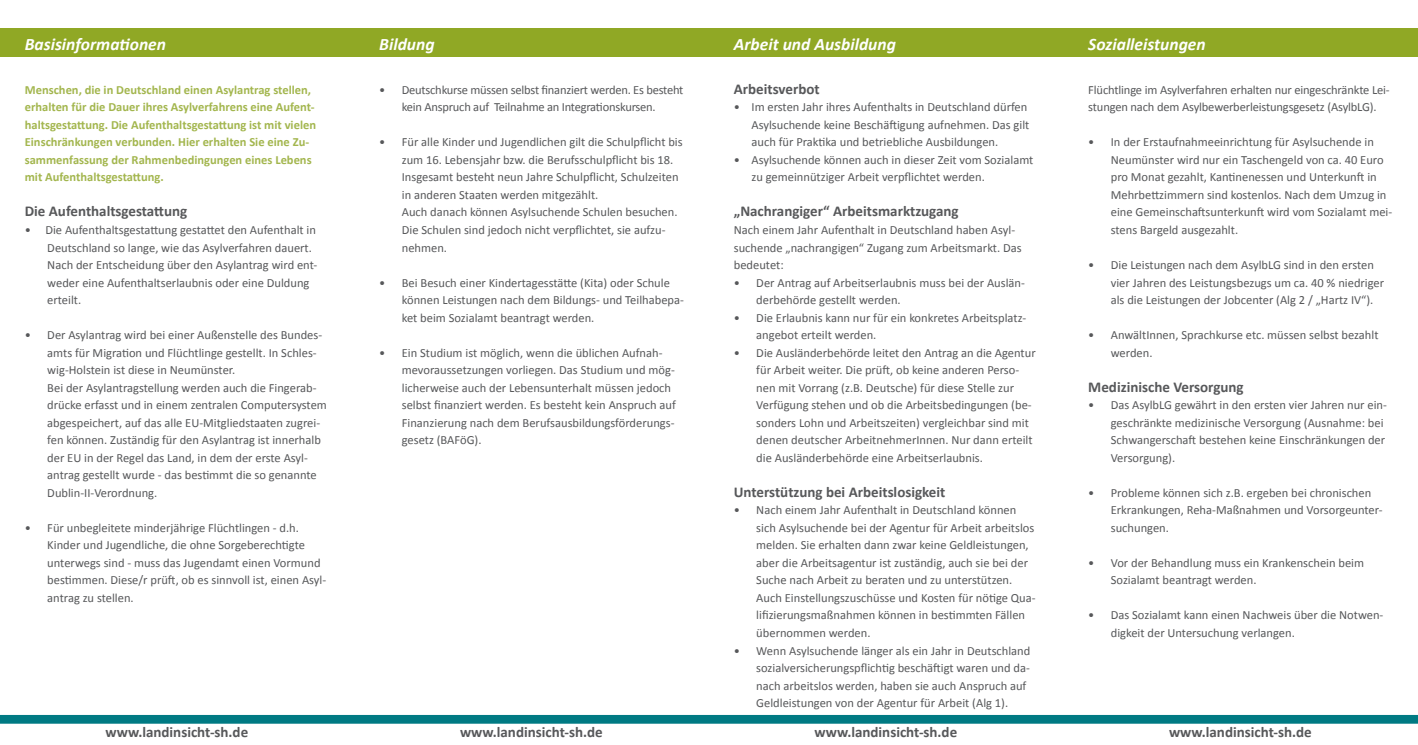
<style>
.page{position:relative;width:1418px;height:745px;background:#fff}
.page>*{position:absolute;margin:0;border:0;box-sizing:border-box;transform-origin:0 0}
.t1{font:italic 700 17.5px "Calibri";color:#fff}
.t2{font:700 15px "Calibri";color:#57585a}
.t3{font:12.5px/17.5px "Calibri";color:#57585a}
.t4{font:700 12.5px/17.5px "Calibri";color:#a3b64e}
.t5{font:12.5px/17.5px "Calibri";letter-spacing:-.02em;color:#57585a;text-align:center}
</style>
<div class="page">
<div style="left:0;top:28px;width:1417px;height:29px;background:#90a825"></div>
<div style="left:0;top:714px;width:1417px;height:9px;background:#007a83"></div>
<h1 class="t1" style="left:25px;top:33px;width:143px">Basisinformationen</h1>
<p class="t4" style="left:25px;top:80px;width:293px">Menschen, die in Deutschland einen Asylantrag stellen, erhalten für die Dauer ihres Asylverfahrens eine Aufent&shy;haltsgestattung. Die Aufenthaltsgestattung ist mit vielen Einschränkungen verbunden. Hier erhalten Sie eine Zu&shy;sammenfassung der Rahmenbedingungen eines Lebens mit Aufenthaltsgestattung.</p>
<p class="t2" style="left:25px;top:202px;width:164px">Die Aufenthaltsgestattung</p>
<p class="t3" style="left:47px;top:220px;width:271px;text-indent:-22px">• Die Aufenthaltsgestattung gestattet den Aufenthalt in Deutschland so lange, wie das Asylverfahren dauert.<br>Nach der Entscheidung über den Asylantrag wird ent&shy;weder eine Aufenthaltserlaubnis oder eine Duldung erteilt.</p>
<p class="t3" style="left:47px;top:325px;width:281px;text-indent:-22px">• Der Asylantrag wird bei einer Außenstelle des Bundes&shy;amts für Migration und Flüchtlinge gestellt. In Schles&shy;wig-Holstein ist diese in Neumünster.<br>Bei der Asylantragstellung werden auch die Fingerab&shy;drücke erfasst und in einem zentralen Computersystem abgespeichert, auf das alle EU-Mitgliedstaaten zugrei&shy;fen können. Zuständig für den Asylantrag ist innerhalb der EU in der Regel das Land, in dem der erste Asyl&shy;antrag gestellt wurde - das bestimmt die so genannte Dublin-II-Verordnung.</p>
<p class="t3" style="left:47px;top:518px;width:280px;text-indent:-22px">• Für unbegleitete minderjährige Flüchtlingen - d.h.<br>Kinder und Jugendliche, die ohne Sorgeberechtigte unterwegs sind - muss das Jugendamt einen Vormund bestimmen. Diese/r prüft, ob es sinnvoll ist, einen Asyl&shy;antrag zu stellen.</p>
<h1 class="t1" style="left:379px;top:33px;width:57px">Bildung</h1>
<p class="t5" style="left:379px;top:80px;width:306px">• Deutschkurse müssen selbst finanziert werden. Es besteht kein Anspruch auf Teilnahme an Integrationskursen.</p>
<p class="t3" style="left:402px;top:133px;width:282px;text-indent:-22px">• Für alle Kinder und Jugendlichen gilt die Schulpflicht bis zum 16. Lebensjahr bzw. die Berufsschulpflicht bis 18.<br>Insgesamt besteht neun Jahre Schulpflicht, Schulzeiten in anderen Staaten werden mitgezählt.<br>Auch danach können Asylsuchende Schulen besuchen.<br>Die Schulen sind jedoch nicht verpflichtet, sie aufzu&shy;nehmen.</p>
<p class="t3" style="left:402px;top:273px;width:284px;text-indent:-22px">• Bei Besuch einer Kindertagesstätte (Kita) oder Schule können Leistungen nach dem Bildungs- und Teilhabepa&shy;ket beim Sozialamt beantragt werden.</p>
<p class="t3" style="left:402px;top:343px;width:275px;text-indent:-22px">• Ein Studium ist möglich, wenn die üblichen Aufnah&shy;mevoraussetzungen vorliegen. Das Studium und mög&shy;licherweise auch der Lebensunterhalt müssen jedoch selbst finanziert werden. Es besteht kein Anspruch auf Finanzierung nach dem Berufsausbildungsförderungs&shy;gesetz (BAFöG).</p>
<h1 class="t1" style="left:733px;top:33px;width:164px">Arbeit und Ausbildung</h1>
<p class="t2" style="left:733px;top:79px;width:87px">Arbeitsverbot</p>
<p class="t3" style="left:751px;top:98px;width:279px;text-indent:-18px">• Im ersten Jahr ihres Aufenthalts in Deutschland dürfen<br>Asylsuchende keine Beschäftigung aufnehmen. Das gilt auch für Praktika und betriebliche Ausbildungen.</p>
<p class="t3" style="left:751px;top:150px;width:283px;text-indent:-18px">• Asylsuchende können auch in dieser Zeit vom Sozialamt zu gemeinnütziger Arbeit verpflichtet werden.</p>
<p class="t2" style="left:733px;top:202px;width:226px">„Nachrangiger“ Arbeitsmarktzugang</p>
<p class="t3" style="left:733px;top:220px;width:289px">Nach einem Jahr Aufenthalt in Deutschland haben Asyl&shy;suchende „nachrangigen“ Zugang zum Arbeitsmarkt. Das bedeutet:</p>
<p class="t3" style="left:756px;top:273px;width:270px;text-indent:-22px">• Der Antrag auf Arbeitserlaubnis muss bei der Auslän&shy;derbehörde gestellt werden.</p>
<p class="t3" style="left:756px;top:308px;width:271px;text-indent:-22px">• Die Erlaubnis kann nur für ein konkretes Arbeitsplatz&shy;angebot erteilt werden.</p>
<p class="t3" style="left:756px;top:343px;width:281px;text-indent:-22px">• Die Ausländerbehörde leitet den Antrag an die Agentur für Arbeit weiter. Die prüft, ob keine anderen Perso&shy;nen mit Vorrang (z.B. Deutsche) für diese Stelle zur Verfügung stehen und ob die Arbeitsbedingungen (be&shy;sonders Lohn und Arbeitszeiten) vergleichbar sind mit denen deutscher ArbeitnehmerInnen. Nur dann erteilt die Ausländerbehörde eine Arbeitserlaubnis.</p>
<p class="t2" style="left:733px;top:482px;width:213px">Unterstützung bei Arbeitslosigkeit</p>
<p class="t3" style="left:756px;top:500px;width:281px;text-indent:-22px">• Nach einem Jahr Aufenthalt in Deutschland können sich Asylsuchende bei der Agentur für Arbeit arbeitslos melden. Sie erhalten dann zwar keine Geldleistungen, aber die Arbeitsagentur ist zuständig, auch sie bei der Suche nach Arbeit zu beraten und zu unterstützen.<br>Auch Einstellungszuschüsse und Kosten für nötige Qua&shy;lifizierungsmaßnahmen können in bestimmten Fällen übernommen werden.</p>
<p class="t3" style="left:756px;top:640px;width:275px;text-indent:-22px">• Wenn Asylsuchende länger als ein Jahr in Deutschland sozialversicherungspflichtig beschäftigt waren und da&shy;nach arbeitslos werden, haben sie auch Anspruch auf Geldleistungen von der Agentur für Arbeit (Alg 1).</p>
<h1 class="t1" style="left:1088px;top:33px;width:119px">Sozialleistungen</h1>
<p class="t3" style="left:1088px;top:80px;width:303px">Flüchtlinge im Asylverfahren erhalten nur eingeschränkte Lei&shy;stungen nach dem Asylbewerberleistungsgesetz (AsylbLG).</p>
<p class="t3" style="left:1110px;top:133px;width:283px;text-indent:-22px">• In der Erstaufnahmeeinrichtung für Asylsuchende in Neumünster wird nur ein Taschengeld von ca. 40 Euro pro Monat gezahlt, Kantinenessen und Unterkunft in Mehrbettzimmern sind kostenlos. Nach dem Umzug in eine Gemeinschaftsunterkunft wird vom Sozialamt mei&shy;stens Bargeld ausgezahlt.</p>
<p class="t3" style="left:1110px;top:255px;width:275px;text-indent:-22px">• Die Leistungen nach dem AsylbLG sind in den ersten vier Jahren des Leistungsbezugs um ca. 40 % niedriger als die Leistungen der Jobcenter (Alg 2 / „Hartz IV“).</p>
<p class="t3" style="left:1110px;top:325px;width:269px;text-indent:-22px">• AnwältInnen, Sprachkurse etc. müssen selbst bezahlt werden.</p>
<p class="t2" style="left:1088px;top:377px;width:157px">Medizinische Versorgung</p>
<p class="t3" style="left:1110px;top:395px;width:278px;text-indent:-22px">• Das AsylbLG gewährt in den ersten vier Jahren nur ein&shy;geschränkte medizinische Versorgung (Ausnahme: bei Schwangerschaft bestehen keine Einschränkungen der Versorgung).</p>
<p class="t3" style="left:1110px;top:483px;width:273px;text-indent:-22px">• Probleme können sich z.B. ergeben bei chronischen<br>Erkrankungen, Reha-Maßnahmen und Vorsorgeunter&shy;suchungen.</p>
<p class="t3" style="left:1110px;top:553px;width:255px;text-indent:-22px">• Vor der Behandlung muss ein Krankenschein beim<br>Sozialamt beantragt werden.</p>
<p class="t3" style="left:1110px;top:605px;width:274px;text-indent:-22px">• Das Sozialamt kann einen Nachweis über die Notwen&shy;digkeit der Untersuchung verlangen.</p>
<p class="t2" style="left:105px;top:722px;width:144px">www.landinsicht-sh.de</p>
<p class="t2" style="left:460px;top:722px;width:144px">www.landinsicht-sh.de</p>
<p class="t2" style="left:814px;top:722px;width:144px">www.landinsicht-sh.de</p>
<p class="t2" style="left:1168px;top:722px;width:144px">www.landinsicht-sh.de</p>
</div>
